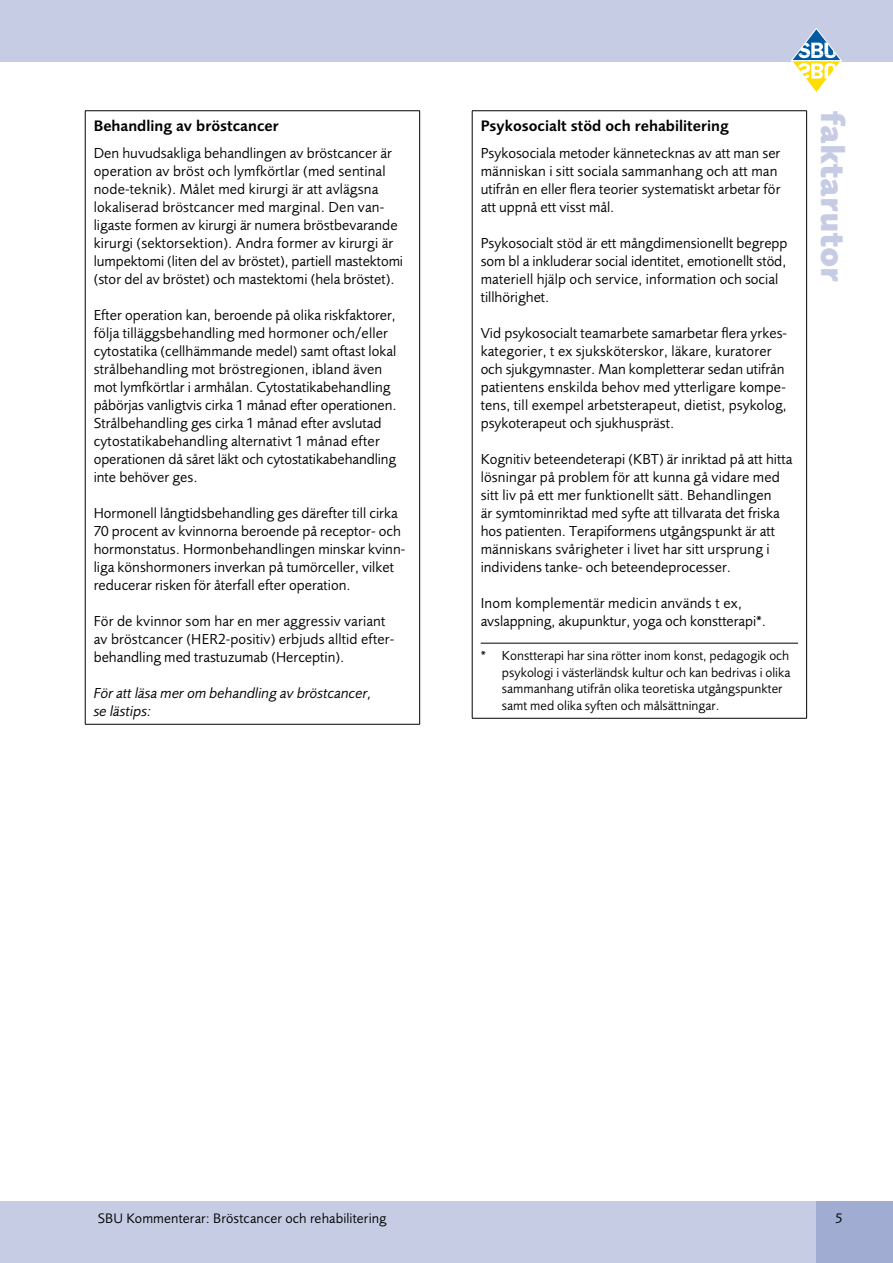
<style>
.page{position:relative;width:893px;height:1263px;background:#fff}
.page>*{position:absolute;margin:0;border:0;box-sizing:border-box;transform-origin:0 0}
.t1{font:800 33px "Foundry Sans";color:#c6cce4}
.t2{font:600 15.75px "Foundry Sans";color:#000}
.t3{font:15px/18px "Foundry Sans";color:#000}
.t4{font:italic 15px/18px "Foundry Sans";color:#000}
.t5{font:14.25px "Foundry Sans";letter-spacing:.01em;color:#000}
.t6{font:13.5px/16.5px "Foundry Sans";color:#000}
</style>
<div class="page">
<div style="left:0;top:1202px;width:893px;height:61px;background:#c6cce4"></div>
<div style="left:816px;top:1202px;width:77px;height:61px;background:#a0acd2"></div>
<div style="left:0;top:0;width:893px;height:62px;background:#c6cce4"></div>
<svg style="left:791px;top:28px;width:51px;height:64px"></svg>
<hr style="left:85px;top:110px;width:335px;height:1px;background:#000">
<hr style="left:85px;top:111px;width:1px;height:613px;background:#000">
<hr style="left:419px;top:111px;width:1px;height:613px;background:#000">
<hr style="left:85px;top:724px;width:335px;height:1px;background:#000">
<hr style="left:472px;top:110px;width:335px;height:1px;background:#000">
<hr style="left:472px;top:111px;width:1px;height:607px;background:#000">
<hr style="left:806px;top:111px;width:1px;height:607px;background:#000">
<hr style="left:472px;top:718px;width:335px;height:1px;background:#000">
<hr style="left:481px;top:643px;width:317px;height:1px;background:#000">
<p class="t2" style="left:94px;top:117px;width:187px">Behandling av bröstcancer</p>
<p class="t3" style="left:94px;top:144px;width:311px">Den huvudsakliga behandlingen av bröstcancer är operation av bröst och lymfkörtlar (med sentinal node-teknik). Målet med kirurgi är att avlägsna lokaliserad bröstcancer med marginal. Den van&shy;ligaste formen av kirurgi är numera bröstbevarande kirurgi (sektorsektion). Andra former av kirurgi är lumpektomi (liten del av bröstet), partiell mastektomi (stor del av bröstet) och mastektomi (hela bröstet).</p>
<p class="t3" style="left:94px;top:306px;width:304px">Efter operation kan, beroende på olika riskfaktorer, följa tilläggsbehandling med hormoner och/eller cytostatika (cellhämmande medel) samt oftast lokal strålbehandling mot bröstregionen, ibland även mot lymfkörtlar i armhålan. Cytostatikabehandling påbörjas vanligtvis cirka 1 månad efter operationen.<br>Strålbehandling ges cirka 1 månad efter avslutad cytostatikabehandling alternativt 1 månad efter operationen då såret läkt och cytostatikabehandling inte behöver ges.</p>
<p class="t3" style="left:94px;top:504px;width:313px">Hormonell långtidsbehandling ges därefter till cirka 70 procent av kvinnorna beroende på receptor- och hormonstatus. Hormonbehandlingen minskar kvinn&shy;liga könshormoners inverkan på tumörceller, vilket reducerar risken för återfall efter operation.</p>
<p class="t3" style="left:94px;top:612px;width:302px">För de kvinnor som har en mer aggressiv variant av bröstcancer (HER2-positiv) erbjuds alltid efter&shy;behandling med trastuzumab (Herceptin).</p>
<p class="t4" style="left:94px;top:684px;width:279px">För att läsa mer om behandling av bröstcancer, se lästips:</p>
<p class="t2" style="left:481px;top:117px;width:249px">Psykosocialt stöd och rehabilitering</p>
<p class="t3" style="left:481px;top:144px;width:301px">Psykosociala metoder kännetecknas av att man ser människan i sitt sociala sammanhang och att man utifrån en eller flera teorier systematiskt arbetar för att uppnå ett visst mål.</p>
<p class="t3" style="left:481px;top:234px;width:308px">Psykosocialt stöd är ett mångdimensionellt begrepp som bl a inkluderar social identitet, emotionellt stöd, materiell hjälp och service, information och social tillhörighet.</p>
<p class="t3" style="left:481px;top:324px;width:308px">Vid psykosocialt teamarbete samarbetar flera yrkes&shy;kategorier, t ex sjuksköterskor, läkare, kuratorer och sjukgymnaster. Man kompletterar sedan utifrån patientens enskilda behov med ytterligare kompe&shy;tens, till exempel arbetsterapeut, dietist, psykolog, psykoterapeut och sjukhuspräst.</p>
<p class="t3" style="left:481px;top:450px;width:313px">Kognitiv beteendeterapi (KBT) är inriktad på att hitta lösningar på problem för att kunna gå vidare med sitt liv på ett mer funktionellt sätt. Behandlingen<br>är symtominriktad med syfte att tillvarata det friska hos patienten. Terapiformens utgångspunkt är att människans svårigheter i livet har sitt ursprung i individens tanke- och beteendeprocesser.</p>
<p class="t3" style="left:481px;top:594px;width:287px">Inom komplementär medicin används t ex, avslappning, akupunktur, yoga och konstterapi*.</p>
<p class="t6" style="left:502px;top:647px;width:290px;text-indent:-21px">* Konstterapi har sina rötter inom konst, pedagogik och psykologi i västerländsk kultur och kan bedrivas i olika sammanhang utifrån olika teoretiska utgångspunkter samt med olika syften och målsättningar.</p>
<h1 class="t1" style="left:851px;top:111px;width:173px;rotate:90deg">faktarutor</h1>
<p class="t5" style="left:98px;top:1210px;width:290px">SBU Kommenterar: Bröstcancer och rehabilitering</p>
<p class="t5" style="left:836px;top:1210px;width:9px">5</p>
</div>
